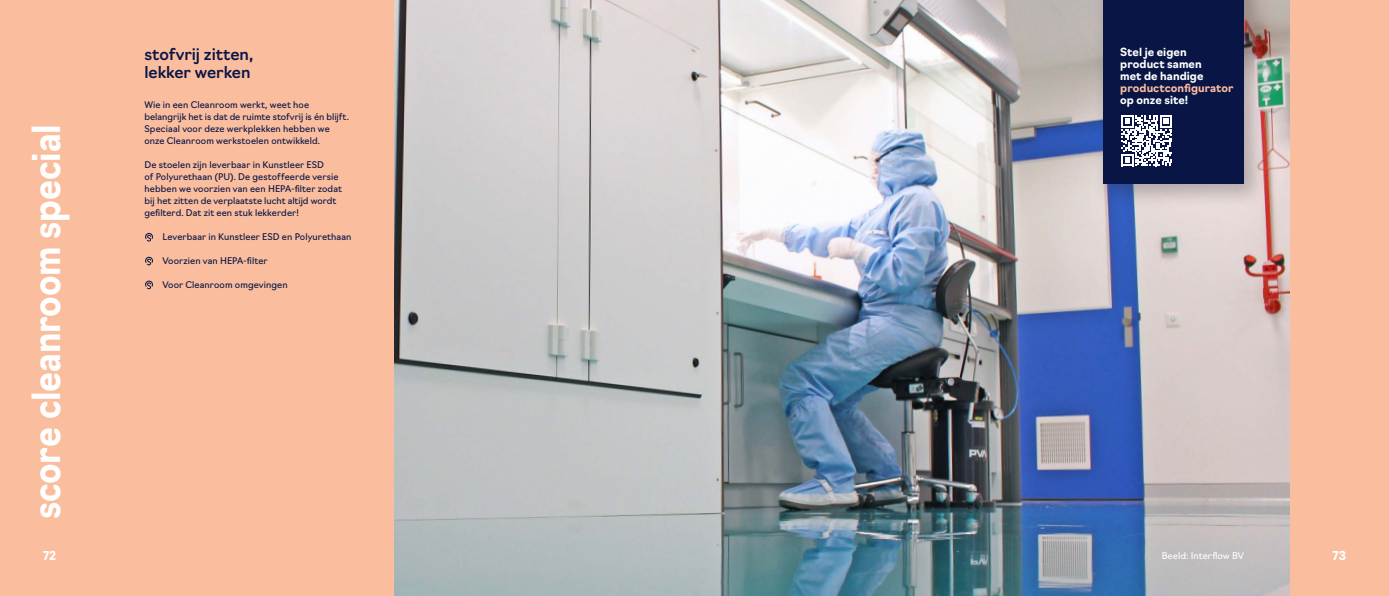
<style>
.page{position:relative;width:1389px;height:596px;background:#fff}
.page>*{position:absolute;margin:0;border:0;box-sizing:border-box;transform-origin:0 0}
.t1{font:700 38px "Navigo";letter-spacing:-.005em;color:#fff;scale:.89 1}
.t2{font:500 16px/18px "Navigo";color:#081545}
.t3{font:700 12px "Navigo";color:#fff}
.t4{font:700 11px/12px "Navigo";letter-spacing:.005em;color:#fff}
.t5{font:9px/12px "Navigo";letter-spacing:.01em;color:#081545}
.t6{font:9px "Navigo";letter-spacing:.015em;color:#fff}
.s1{color:#fabd9e}
</style>
<div class="page">
<div style="left:99px;top:0;width:297px;height:595px;background:#fabd9e"></div>
<img style="left:394px;top:0;width:896px;height:595px">
<div style="left:1290px;top:0;width:99px;height:595px;background:#fabd9e"></div>
<div style="left:0;top:0;width:99px;height:595px;background:#fabd9e"></div>
<svg style="left:145px;top:232px;width:8px;height:9px"></svg>
<svg style="left:145px;top:256px;width:8px;height:9px"></svg>
<svg style="left:145px;top:280px;width:8px;height:9px"></svg>
<div style="left:1091px;top:0;width:178px;height:209px;background:#231f20;opacity:.3"></div>
<div style="left:1103px;top:0;width:141px;height:183px;background:#081545"></div>
<svg style="left:1121px;top:115px;width:51px;height:51px"></svg>
<p class="t1" style="left:17px;top:519px;width:444px;rotate:-90deg">score cleanroom special</p>
<p class="t2" style="left:145px;top:44px;width:110px">stofvrij zitten, lekker werken</p>
<p class="t5" style="left:145px;top:98px;width:206px">Wie in een Cleanroom werkt, weet hoe belangrijk het is dat de ruimte stofvrij is én blijft.<br>Speciaal voor deze werkplekken hebben we onze Cleanroom werkstoelen ontwikkeld.</p>
<p class="t5" style="left:145px;top:158px;width:199px">De stoelen zijn leverbaar in Kunstleer ESD<br>of Polyurethaan (PU). De gestoffeerde versie hebben we voorzien van een HEPA-filter zodat bij het zitten de verplaatste lucht altijd wordt gefilterd. Dat zit een stuk lekkerder!</p>
<p class="t5" style="left:162px;top:230px;width:191px">Leverbaar in Kunstleer ESD en Polyurethaan</p>
<p class="t5" style="left:162px;top:254px;width:107px">Voorzien van HEPA-filter</p>
<p class="t5" style="left:162px;top:278px;width:127px">Voor Cleanroom omgevingen</p>
<p class="t4" style="left:1120px;top:45px;width:115px">Stel je eigen product samen<br>met de handige <span class="s1">productconfigurator </span>op onze site!</p>
<h3 class="t3" style="left:43px;top:545px;width:15px">72</h3>
<h3 class="t3" style="left:1333px;top:545px;width:15px">73</h3>
<p class="t6" style="left:1162px;top:548px;width:84px">Beeld: Interflow BV</p>
</div>
